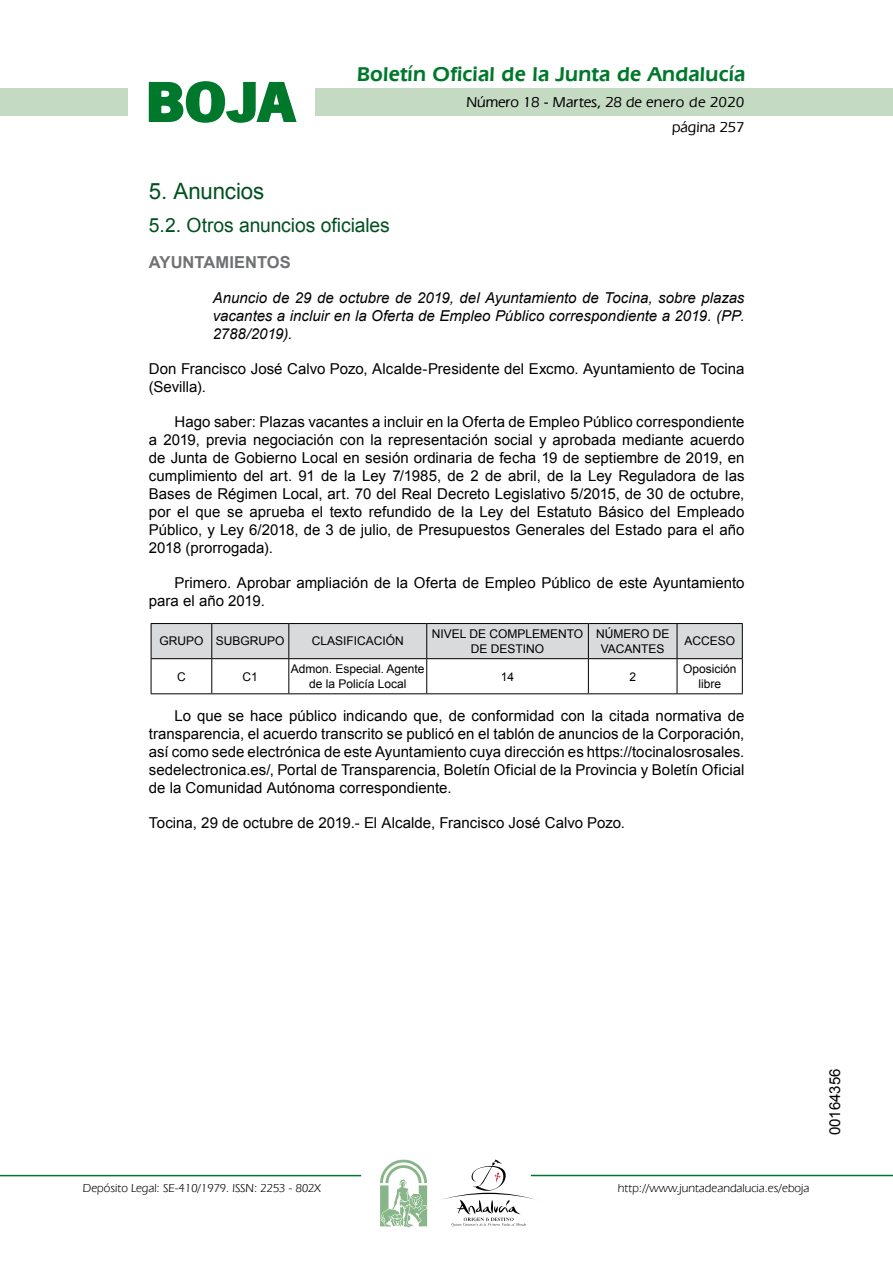
<style>
.page{position:relative;width:893px;height:1263px;background:#fff}
.page>*{position:absolute;margin:0;border:0;box-sizing:border-box;transform-origin:0 0}
.t1{font:700 57.75px "News Got T";color:#00782c;scale:1.14 1}
.t2{font:22.5px "Arial";letter-spacing:-.005em;color:#00501f}
.t3{font:600 21px "Eras IT Cby BT";letter-spacing:.01em;color:#00782c}
.t4{font:19.5px "Arial";letter-spacing:-.005em;color:#00501f}
.t5{font:700 16.5px "Arial";color:#707173}
.t6{font:15px/18px "Arial";color:#000}
.t7{font:italic 15px/18px "Arial";color:#000;text-align:justify}
.t8{font:500 15px/24.5px "Eras IT Cby BT";color:#000;text-align:right}
.t9{font:12px/14.4px "Arial";color:#000;text-align:center}
.t10{font:12px "Eras IT Cby BT";color:#000}
</style>
<div class="page">
<div style="left:315px;top:88px;width:577px;height:28px;background:#c5dac3"></div>
<div style="left:0;top:88px;width:128px;height:28px;background:#c5dac3"></div>
<hr style="left:0;top:1175px;width:361px;height:1px;background:#00782c">
<hr style="left:531px;top:1175px;width:361px;height:1px;background:#00782c">
<svg style="left:148px;top:81px;width:149px;height:42px"></svg>
<svg style="left:380px;top:1159px;width:47px;height:68px"></svg>
<svg style="left:442px;top:1159px;width:100px;height:67px"></svg>
<div style="left:152px;top:624px;width:590px;height:34px;background:#d9dadb"></div>
<hr style="left:151px;top:623px;width:61px;height:1px;background:#000">
<hr style="left:151px;top:624px;width:1px;height:34px;background:#000">
<hr style="left:212px;top:623px;width:77px;height:1px;background:#000">
<hr style="left:211px;top:624px;width:1px;height:34px;background:#000">
<hr style="left:289px;top:623px;width:138px;height:1px;background:#000">
<hr style="left:288px;top:624px;width:1px;height:34px;background:#000">
<hr style="left:427px;top:623px;width:161px;height:1px;background:#000">
<hr style="left:426px;top:624px;width:1px;height:34px;background:#000">
<hr style="left:588px;top:623px;width:89px;height:1px;background:#000">
<hr style="left:588px;top:624px;width:1px;height:34px;background:#000">
<hr style="left:677px;top:623px;width:65px;height:1px;background:#000">
<hr style="left:676px;top:624px;width:1px;height:34px;background:#000">
<hr style="left:742px;top:624px;width:1px;height:34px;background:#000">
<hr style="left:151px;top:658px;width:61px;height:1px;background:#000">
<hr style="left:151px;top:659px;width:1px;height:34px;background:#000">
<hr style="left:212px;top:658px;width:77px;height:1px;background:#000">
<hr style="left:211px;top:659px;width:1px;height:34px;background:#000">
<hr style="left:289px;top:658px;width:138px;height:1px;background:#000">
<hr style="left:288px;top:659px;width:1px;height:34px;background:#000">
<hr style="left:427px;top:658px;width:161px;height:1px;background:#000">
<hr style="left:426px;top:659px;width:1px;height:34px;background:#000">
<hr style="left:588px;top:658px;width:89px;height:1px;background:#000">
<hr style="left:588px;top:659px;width:1px;height:34px;background:#000">
<hr style="left:677px;top:658px;width:65px;height:1px;background:#000">
<hr style="left:676px;top:659px;width:1px;height:34px;background:#000">
<hr style="left:742px;top:659px;width:1px;height:34px;background:#000">
<hr style="left:151px;top:693px;width:61px;height:1px;background:#000">
<hr style="left:212px;top:693px;width:77px;height:1px;background:#000">
<hr style="left:289px;top:693px;width:138px;height:1px;background:#000">
<hr style="left:427px;top:693px;width:161px;height:1px;background:#000">
<hr style="left:588px;top:693px;width:89px;height:1px;background:#000">
<hr style="left:677px;top:693px;width:65px;height:1px;background:#000">
<h1 class="t1" style="left:145px;top:68px;width:133px">BOJA</h1>
<h3 class="t3" style="left:357px;top:62px;width:390px">Boletín Oficial de la Junta de Andalucía</h3>
<p class="t8" style="left:466px;top:90px;width:279px">Número 18 - Martes, 28 de enero de 2020 página 257</p>
<h2 class="t2" style="left:149px;top:177px;width:117px">5. Anuncios</h2>
<h3 class="t4" style="left:149px;top:212px;width:242px">5.2. Otros anuncios oficiales</h3>
<p class="t5" style="left:149px;top:251px;width:143px">AYUNTAMIENTOS</p>
<p class="t7" style="left:213px;top:289px;width:533px">Anuncio de 29 de octubre de 2019, del Ayuntamiento de Tocina, sobre plazas vacantes a incluir en la Oferta de Empleo Público correspondiente a 2019. (PP.<br>2788/2019).</p>
<p class="t6" style="left:149px;top:360px;width:597px">Don Francisco José Calvo Pozo, Alcalde-Presidente del Excmo. Ayuntamiento de Tocina (Sevilla).</p>
<p class="t6" style="left:149px;top:413px;width:597px;text-align:justify;text-indent:26px">Hago saber: Plazas vacantes a incluir en la Oferta de Empleo Público correspondiente a 2019, previa negociación con la representación social y aprobada mediante acuerdo de Junta de Gobierno Local en sesión ordinaria de fecha 19 de septiembre de 2019, en cumplimiento del art. 91 de la Ley 7/1985, de 2 de abril, de la Ley Reguladora de las Bases de Régimen Local, art. 70 del Real Decreto Legislativo 5/2015, de 30 de octubre, por el que se aprueba el texto refundido de la Ley del Estatuto Básico del Empleado Público, y Ley 6/2018, de 3 de julio, de Presupuestos Generales del Estado para el año 2018 (prorrogada).</p>
<p class="t6" style="left:149px;top:574px;width:597px;text-indent:26px">Primero. Aprobar ampliación de la Oferta de Empleo Público de este Ayuntamiento para el año 2019.</p>
<p class="t9" style="left:159px;top:634px;width:127px">GRUPO SUBGRUPO</p>
<p class="t9" style="left:312px;top:634px;width:94px">CLASIFICACIÓN</p>
<p class="t9" style="left:432px;top:627px;width:153px">NIVEL DE COMPLEMENTO<br>DE DESTINO</p>
<p class="t9" style="left:596px;top:627px;width:75px">NÚMERO DE<br>VACANTES</p>
<p class="t9" style="left:684px;top:634px;width:52px">ACCESO</p>
<p class="t9" style="left:177px;top:669px;width:10px">C</p>
<p class="t9" style="left:242px;top:669px;width:17px">C1</p>
<p class="t9" style="left:291px;top:662px;width:135px">Admon. Especial. Agente de la Policía Local</p>
<p class="t9" style="left:501px;top:669px;width:15px">14</p>
<p class="t9" style="left:629px;top:669px;width:8px">2</p>
<p class="t9" style="left:683px;top:662px;width:55px">Oposición libre</p>
<p class="t6" style="left:149px;top:707px;width:597px;text-align:justify;text-indent:26px">Lo que se hace público indicando que, de conformidad con la citada normativa de transparencia, el acuerdo transcrito se publicó en el tablón de anuncios de la Corporación, así como sede electrónica de este Ayuntamiento cuya dirección es https://tocinalosrosales. sedelectronica.es/, Portal de Transparencia, Boletín Oficial de la Provincia y Boletín Oficial de la Comunidad Autónoma correspondiente.</p>
<p class="t6" style="left:149px;top:814px;width:477px">Tocina, 29 de octubre de 2019.- El Alcalde, Francisco José Calvo Pozo.</p>
<p class="t10" style="left:83px;top:1181px;width:239px">Depósito Legal: SE-410/1979. ISSN: 2253 - 802X</p>
<p class="t10" style="left:618px;top:1181px;width:193px">http://www.juntadeandalucia.es/eboja</p>
<p class="t6" style="left:826px;top:1135px;width:68px;rotate:-90deg">00164356</p>
</div>
